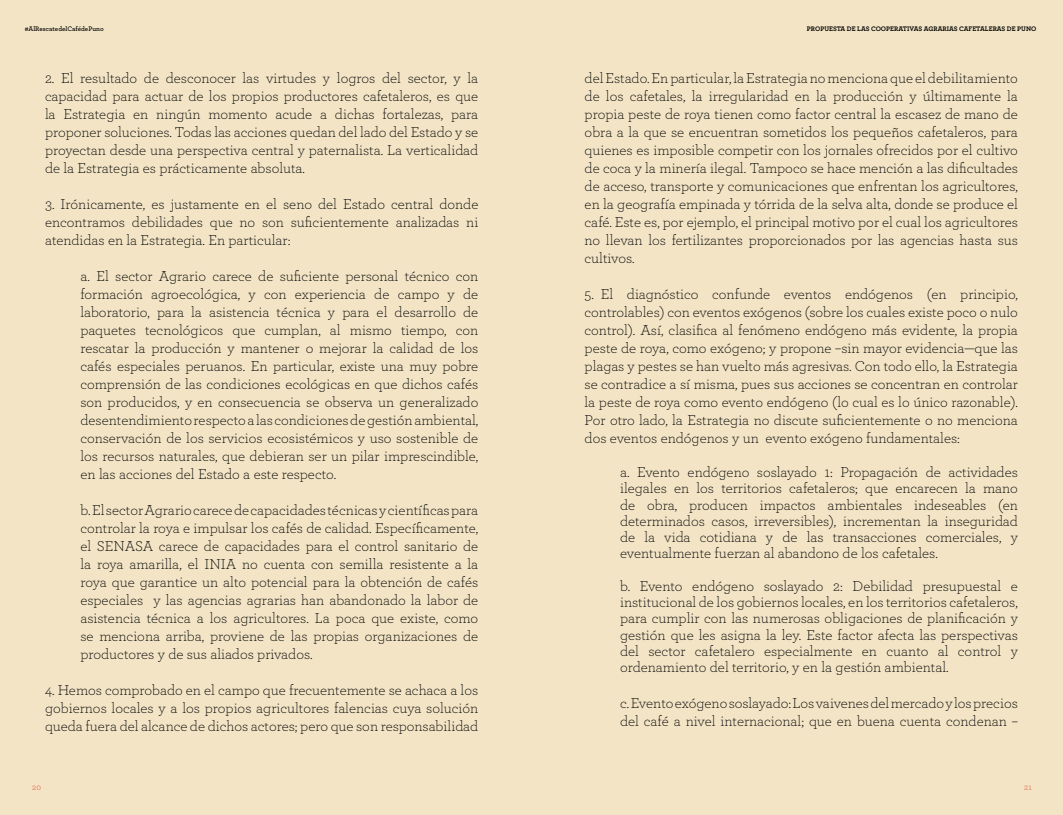
<style>
.page{position:relative;width:1063px;height:815px;background:#f2e4c5}
.page>*{position:absolute;margin:0;border:0;box-sizing:border-box;transform-origin:0 0}
.t1{font:300 15px/18px "Archer";color:#000;text-align:justify}
.t2{font:8.75px "Archer";color:#e6644e}
.t3{font:700 6.88px "Archer Pro";color:#000}
.t4{font:600 6.88px "Archer";color:#000}
</style>
<div class="page">
<p class="t4" style="left:25px;top:23px;width:80px">#AlRescatedelCafédePuno</p>
<p class="t3" style="left:807px;top:23px;width:231px">PROPUESTA DE LAS COOPERATIVAS AGRARIAS CAFETALERAS DE PUNO</p>
<p class="t1" style="left:45px;top:68px;width:435px">2. El resultado de desconocer las virtudes y logros del sector, y la capacidad para actuar de los propios productores cafetaleros, es que la Estrategia en ningún momento acude a dichas fortalezas, para proponer soluciones. Todas las acciones quedan del lado del Estado y se proyectan desde una perspectiva central y paternalista. La verticalidad de la Estrategia es prácticamente absoluta.</p>
<p class="t1" style="left:45px;top:194px;width:435px">3. Irónicamente, es justamente en el seno del Estado central donde encontramos debilidades que no son suficientemente analizadas ni atendidas en la Estrategia. En particular:</p>
<p class="t1" style="left:80px;top:266px;width:399px">a. El sector Agrario carece de suficiente personal técnico con formación agroecológica, y con experiencia de campo y de laboratorio, para la asistencia técnica y para el desarrollo de paquetes tecnológicos que cumplan, al mismo tiempo, con rescatar la producción y mantener o mejorar la calidad de los cafés especiales peruanos. En particular, existe una muy pobre comprensión de las condiciones ecológicas en que dichos cafés son producidos, y en consecuencia se observa un generalizado desentendimiento respecto a las condiciones de gestión ambiental, conservación de los servicios ecosistémicos y uso sostenible de los recursos naturales, que debieran ser un pilar imprescindible, en las acciones del Estado a este respecto.</p>
<p class="t1" style="left:80px;top:500px;width:399px">b. El sector Agrario carece de capacidades técnicas y científicas para controlar la roya e impulsar los cafés de calidad. Específicamente, el SENASA carece de capacidades para el control sanitario de la roya amarilla, el INIA no cuenta con semilla resistente a la roya que garantice un alto potencial para la obtención de cafés especiales y las agencias agrarias han abandonado la labor de asistencia técnica a los agricultores. La poca que existe, como se menciona arriba, proviene de las propias organizaciones de productores y de sus aliados privados.</p>
<p class="t1" style="left:45px;top:680px;width:435px">4. Hemos comprobado en el campo que frecuentemente se achaca a los gobiernos locales y a los propios agricultores falencias cuya solución queda fuera del alcance de dichos actores; pero que son responsabilidad</p>
<p class="t1" style="left:585px;top:68px;width:435px">del Estado. En particular, la Estrategia no menciona que el debilitamiento de los cafetales, la irregularidad en la producción y últimamente la propia peste de roya tienen como factor central la escasez de mano de obra a la que se encuentran sometidos los pequeños cafetaleros, para quienes es imposible competir con los jornales ofrecidos por el cultivo de coca y la minería ilegal. Tampoco se hace mención a las dificultades de acceso, transporte y comunicaciones que enfrentan los agricultores, en la geografía empinada y tórrida de la selva alta, donde se produce el café. Este es, por ejemplo, el principal motivo por el cual los agricultores no llevan los fertilizantes proporcionados por las agencias hasta sus cultivos.</p>
<p class="t1" style="left:585px;top:284px;width:435px">5. El diagnóstico confunde eventos endógenos (en principio, controlables) con eventos exógenos (sobre los cuales existe poco o nulo control). Así, clasifica al fenómeno endógeno más evidente, la propia peste de roya, como exógeno; y propone –sin mayor evidencia—que las plagas y pestes se han vuelto más agresivas. Con todo ello, la Estrategia se contradice a sí misma, pues sus acciones se concentran en controlar la peste de roya como evento endógeno (lo cual es lo único razonable).<br>Por otro lado, la Estrategia no discute suficientemente o no menciona dos eventos endógenos y un evento exógeno fundamentales:</p>
<p class="t1" style="left:620px;top:463px;width:399px;line-height:16.2px">a. Evento endógeno soslayado 1: Propagación de actividades ilegales en los territorios cafetaleros; que encarecen la mano de obra, producen impactos ambientales indeseables (en determinados casos, irreversibles), incrementan la inseguridad de la vida cotidiana y de las transacciones comerciales, y eventualmente fuerzan al abandono de los cafetales.</p>
<p class="t1" style="left:620px;top:577px;width:399px;line-height:16.2px">b. Evento endógeno soslayado 2: Debilidad presupuestal e institucional de los gobiernos locales, en los territorios cafetaleros, para cumplir con las numerosas obligaciones de planificación y gestión que les asigna la ley. Este factor afecta las perspectivas del sector cafetalero especialmente en cuanto al control y ordenamiento del territorio, y en la gestión ambiental.</p>
<p class="t1" style="left:620px;top:693px;width:399px">c. Evento exógeno soslayado: Los vaivenes del mercado y los precios del café a nivel internacional; que en buena cuenta condenan –</p>
<p class="t2" style="left:32px;top:781px;width:10px">20</p>
<p class="t2" style="left:1024px;top:781px;width:9px">21</p>
</div>
